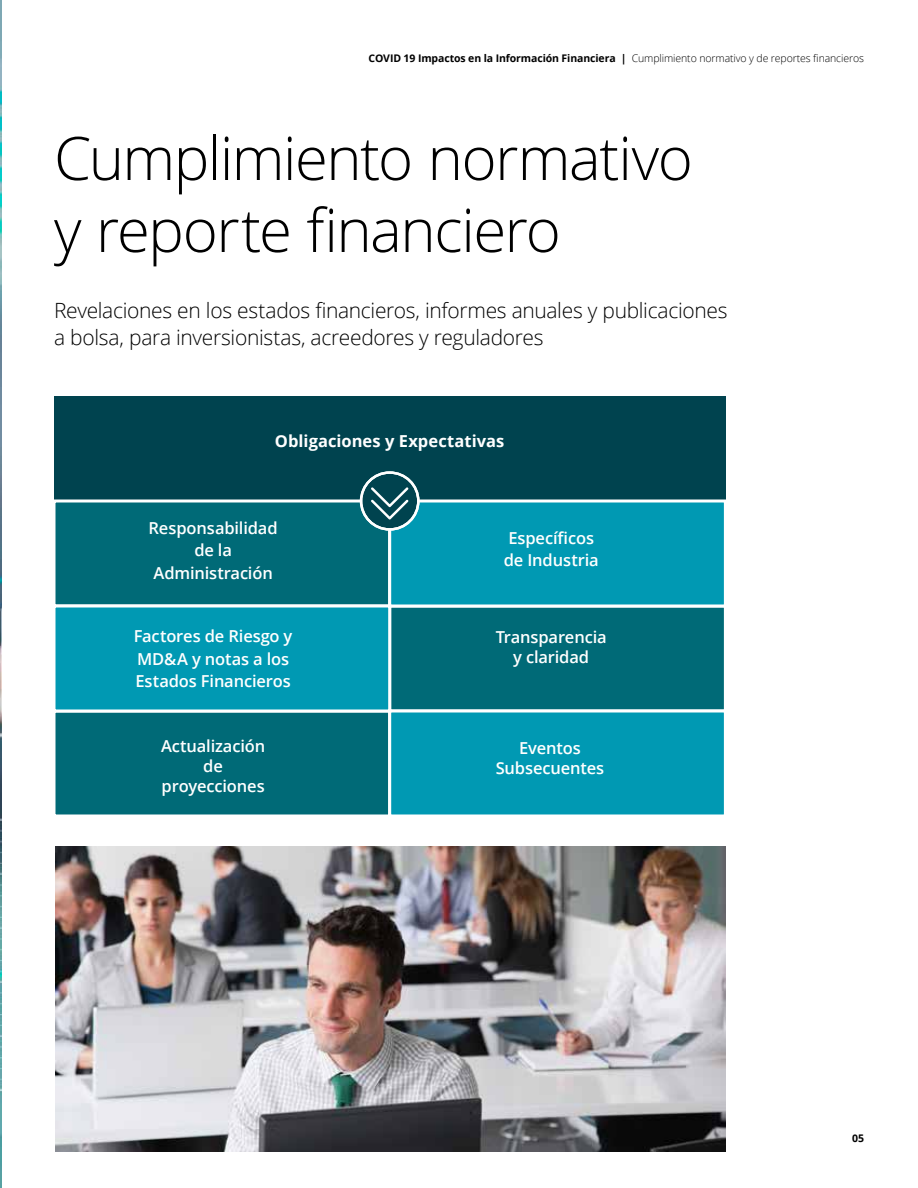
<style>
.page{position:relative;width:918px;height:1188px;background:#fff}
.page>*{position:absolute;margin:0;border:0;box-sizing:border-box;transform-origin:0 0}
.t1{font:300 60px/72px "Open Sans";letter-spacing:-.025em;color:#000}
.t2{font:300 21px/27px "Open Sans";letter-spacing:-.015em;color:#000}
.t3{font:600 16.5px/22.5px "Open Sans";letter-spacing:-.01em;color:#fff;text-align:center}
.t4{font:700 16.5px "Open Sans";letter-spacing:.005em;color:#fff}
.t5{font:300 10.5px "Open Sans";letter-spacing:-.01em;color:#000}
.t6{font:700 10.5px "Open Sans";color:#000}
.s1{font-weight:700}
</style>
<div class="page">
<img style="left:0;top:0;width:1px;height:1188px">
<img style="left:56px;top:846px;width:669px;height:306px">
<div style="left:54px;top:396px;width:671px;height:105px;background:#00434f"></div>
<div style="left:52px;top:500px;width:339px;height:108px;background:#006a77;border:3px solid #fff"></div>
<div style="left:388px;top:604px;width:339px;height:108px;background:#006a77;border:3px solid #fff"></div>
<div style="left:52px;top:710px;width:339px;height:108px;background:#006a77;border:3px solid #fff"></div>
<div style="left:52px;top:604px;width:339px;height:108px;background:#0099b3;border:3px solid #fff"></div>
<div style="left:388px;top:710px;width:339px;height:108px;background:#0099b3;border:3px solid #fff"></div>
<div style="left:388px;top:500px;width:339px;height:108px;background:#0099b3;border:3px solid #fff"></div>
<svg style="left:360px;top:471px;width:60px;height:60px"></svg>
<p class="t5" style="left:368px;top:51px;width:497px"><span class="s1">COVID 19 Impactos en la Información Financiera |</span> Cumplimiento normativo y de reportes financieros</p>
<h1 class="t1" style="left:54px;top:121px;width:640px">Cumplimiento normativo y reporte financiero</h1>
<p class="t2" style="left:54px;top:296px;width:675px">Revelaciones en los estados financieros, informes anuales y publicaciones a bolsa, para inversionistas, acreedores y reguladores</p>
<p class="t4" style="left:275px;top:429px;width:231px">Obligaciones y Expectativas</p>
<p class="t3" style="left:149px;top:516px;width:131px">Responsabilidad de la<br>Administración</p>
<p class="t3" style="left:504px;top:526px;width:96px;text-align:left">Específicos de Industria</p>
<p class="t3" style="left:134px;top:625px;width:160px;text-align:left">Factores de Riesgo y<br>MD&amp;A y notas a los<br>Estados Financieros</p>
<p class="t3" style="left:496px;top:626px;width:112px;line-height:20.2px">Transparencia y claridad</p>
<p class="t3" style="left:161px;top:735px;width:106px;line-height:20.2px">Actualización de proyecciones</p>
<p class="t3" style="left:496px;top:737px;width:110px;line-height:20.2px">Eventos<br>Subsecuentes</p>
<p class="t6" style="left:852px;top:1131px;width:13px">05</p>
</div>
